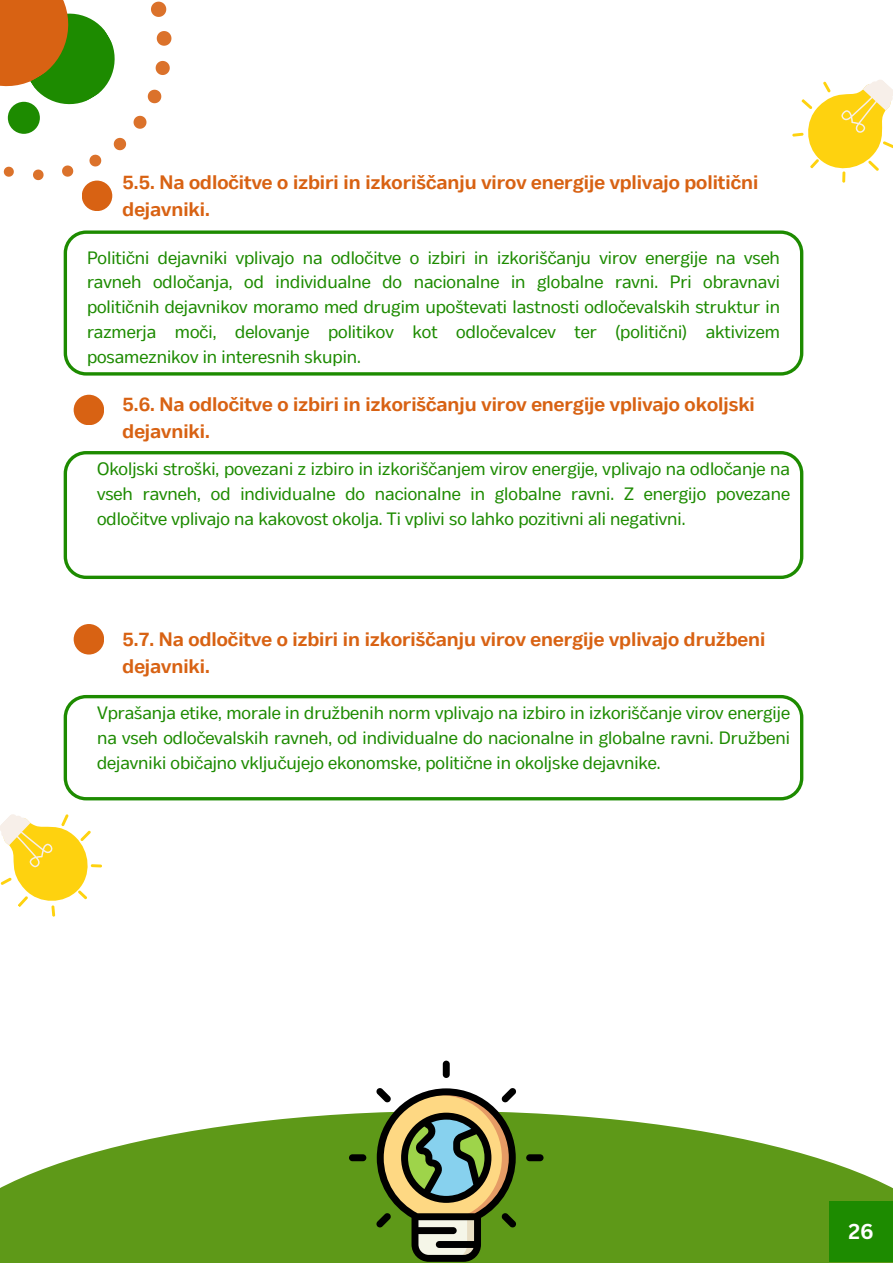
<style>
.page{position:relative;width:893px;height:1264px;background:#fff}
.page>*{position:absolute;margin:0;border:0;box-sizing:border-box;transform-origin:0 0}
.t1{font:700 21px "Canva Sans";color:#fff}
.t2{font:700 19.5px/27px "Body Text";color:#d86213}
.t3{font:17.85px/24.8px "Body Text";color:#1d8b00;text-align:justify}
</style>
<div class="page">
<svg style="left:0;top:1113px;width:892px;height:149px;fill:#5e9918"></svg>
<svg style="left:349px;top:1060px;width:194px;height:201px"></svg>
<svg style="left:151px;top:1px;width:16px;height:16px"></svg>
<svg style="left:156px;top:31px;width:16px;height:15px"></svg>
<svg style="left:155px;top:60px;width:15px;height:15px"></svg>
<svg style="left:147px;top:89px;width:15px;height:15px"></svg>
<svg style="left:133px;top:115px;width:14px;height:14px"></svg>
<svg style="left:113px;top:137px;width:14px;height:14px"></svg>
<svg style="left:89px;top:154px;width:13px;height:13px"></svg>
<svg style="left:62px;top:165px;width:12px;height:12px"></svg>
<svg style="left:33px;top:169px;width:11px;height:12px"></svg>
<svg style="left:3px;top:166px;width:11px;height:11px"></svg>
<svg style="left:0;top:0;width:115px;height:109px"></svg>
<div style="left:8px;top:102px;width:32px;height:32px;background:#1d8b00;border-radius:50%"></div>
<div style="left:82px;top:180px;width:30px;height:31px;background:#d86213;border-radius:50%"></div>
<svg style="left:64px;top:230px;width:739px;height:145px"></svg>
<div style="left:74px;top:395px;width:30px;height:30px;background:#d86213;border-radius:50%"></div>
<svg style="left:64px;top:451px;width:739px;height:128px"></svg>
<div style="left:74px;top:624px;width:30px;height:30px;background:#d86213;border-radius:50%"></div>
<svg style="left:64px;top:695px;width:739px;height:105px"></svg>
<div style="left:829px;top:1201px;width:63px;height:61px;background:#1d8b00"></div>
<svg style="left:0;top:799px;width:103px;height:118px"></svg>
<svg style="left:792px;top:80px;width:100px;height:103px"></svg>
<p class="t2" style="left:123px;top:170px;width:637px">5.5. Na odločitve o izbiri in izkoriščanju virov energije vplivajo politični dejavniki.</p>
<p class="t3" style="left:87px;top:246px;width:694px">Politični dejavniki vplivajo na odločitve o izbiri in izkoriščanju virov energije na vseh ravneh odločanja, od individualne do nacionalne in globalne ravni. Pri obravnavi političnih dejavnikov moramo med drugim upoštevati lastnosti odločevalskih struktur in razmerja moči, delovanje politikov kot odločevalcev ter (politični) aktivizem posameznikov in interesnih skupin.</p>
<p class="t2" style="left:123px;top:392px;width:633px">5.6. Na odločitve o izbiri in izkoriščanju virov energije vplivajo okoljski dejavniki.</p>
<p class="t3" style="left:97px;top:458px;width:694px">Okoljski stroški, povezani z izbiro in izkoriščanjem virov energije, vplivajo na odločanje na vseh ravneh, od individualne do nacionalne in globalne ravni. Z energijo povezane odločitve vplivajo na kakovost okolja. Ti vplivi so lahko pozitivni ali negativni.</p>
<p class="t2" style="left:123px;top:626px;width:644px">5.7. Na odločitve o izbiri in izkoriščanju virov energije vplivajo družbeni dejavniki.</p>
<p class="t3" style="left:97px;top:702px;width:694px">Vprašanja etike, morale in družbenih norm vplivajo na izbiro in izkoriščanje virov energije na vseh odločevalskih ravneh, od individualne do nacionalne in globalne ravni. Družbeni dejavniki običajno vključujejo ekonomske, politične in okoljske dejavnike.</p>
<p class="t1" style="left:848px;top:1215px;width:27px">26</p>
</div>
